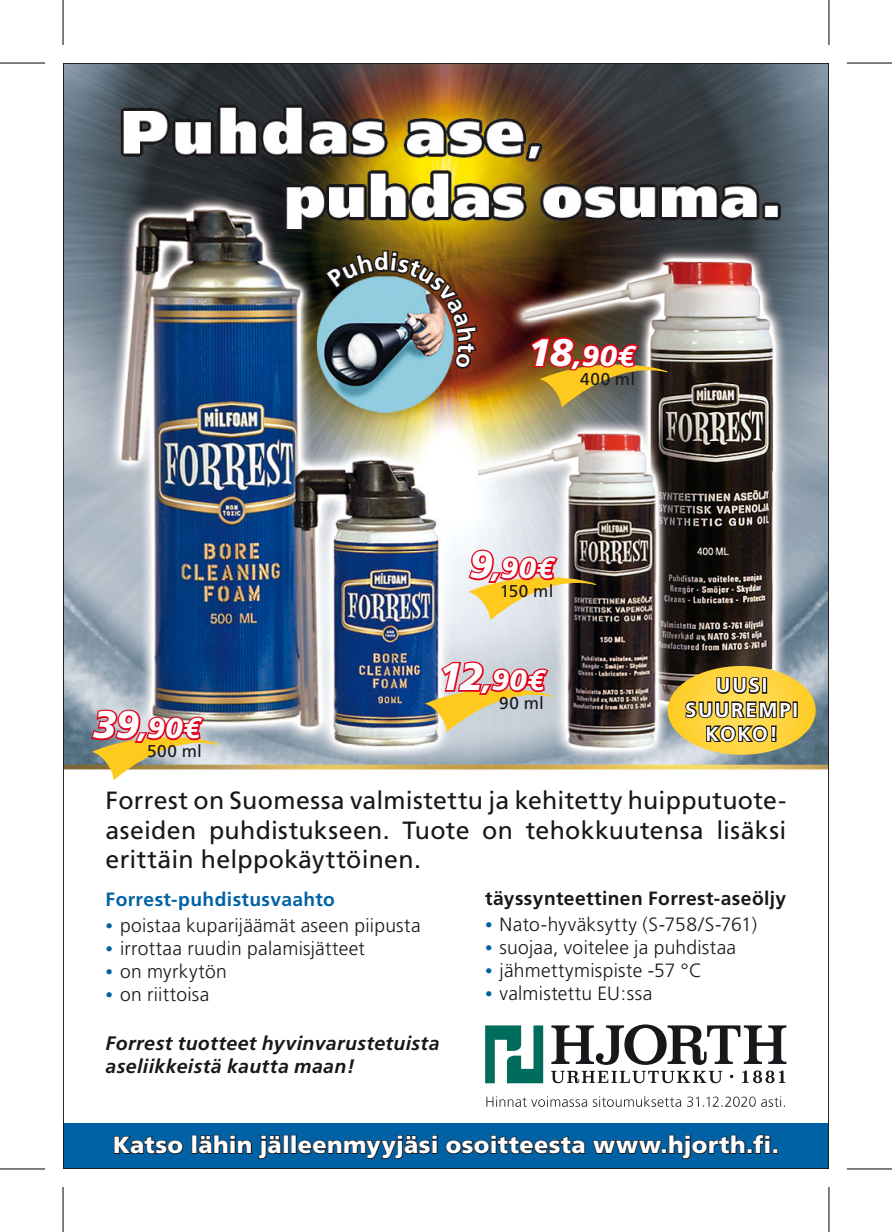
<style>
.page{position:relative;width:892px;height:1232px;background:#fff}
.page>*{position:absolute;margin:0;border:0;box-sizing:border-box;transform-origin:0 0}
.t1{font:italic 900 28.5px "Frutiger";letter-spacing:.005em;color:#fff}
.t2{font:24.9px/30px "Frutiger";letter-spacing:.015em;color:#1a171c;text-align:justify}
.t3{font:900 23.4px "Frutiger";letter-spacing:.01em;color:#fff}
.t4{font:700 20.1px/24px "Frutiger";letter-spacing:.095em;color:#fff;text-align:center}
.t5{font:italic 700 19.5px/22.5px "Frutiger";letter-spacing:.02em;color:#1a171c}
.t6{font:300 19.2px "Frutiger";letter-spacing:.015em;color:#1a171c}
.t7{font:700 19.2px "Frutiger";letter-spacing:.02em;color:#1a171c}
.t8{font:700 19.2px "Frutiger";letter-spacing:.02em;color:#0062a4}
.t9{font:17.1px "Frutiger";letter-spacing:.03em;color:#1a171c}
.s1{font-size:38.4px}
.s2{font-family:"Meta";font-weight:700}
.s3{font-size:15px;color:#0062a4}
</style>
<div class="page">
<img style="left:65px;top:65px;width:761px;height:716px">
<img style="left:90px;top:708px;width:131px;height:72px">
<img style="left:528px;top:335px;width:140px;height:72px">
<svg style="left:466px;top:548px;width:131px;height:72px;background:#c79e85"></svg>
<svg style="left:424px;top:660px;width:130px;height:72px;background:#c9a392"></svg>
<svg style="left:667px;top:666px;width:148px;height:88px;background:#b59d48"></svg>
<div style="left:63px;top:1123px;width:765px;height:46px;background:#0062a4"></div>
<svg style="left:113px;top:1136px;width:71px;height:19px"></svg>
<div style="left:191px;top:1134px;width:6px;height:19px;border:2px solid #1a171c"></div>
<svg style="left:197px;top:1134px;width:85px;height:25px"></svg>
<div style="left:283px;top:1134px;width:6px;height:19px;border:2px solid #1a171c"></div>
<div style="left:291px;top:1134px;width:5px;height:19px;border:2px solid #1a171c"></div>
<svg style="left:298px;top:1135px;width:139px;height:24px"></svg>
<svg style="left:445px;top:1134px;width:332px;height:26px"></svg>
<img style="left:485px;top:1025px;width:302px;height:82px">
<img style="left:486px;top:1095px;width:298px;height:11px">
<svg style="left:485px;top:1025px;width:58px;height:58px"></svg>
<svg style="left:551px;top:1024px;width:235px;height:59px"></svg>
<svg style="left:829px;top:0;width:1px;height:45px"></svg>
<svg style="left:829px;top:1187px;width:1px;height:45px"></svg>
<hr style="left:0;top:62px;width:45px;height:2px;background:#000">
<hr style="left:846px;top:62px;width:45px;height:2px;background:#000">
<hr style="left:0;top:1168px;width:45px;height:1px;background:#000">
<hr style="left:846px;top:1168px;width:45px;height:1px;background:#000">
<hr style="left:62px;top:0;width:2px;height:45px;background:#000">
<hr style="left:62px;top:1187px;width:2px;height:45px;background:#000">
<hr style="left:828px;top:0;width:1px;height:45px;background:#000">
<hr style="left:828px;top:1187px;width:1px;height:45px;background:#000">
<img style="left:322px;top:249px;width:157px;height:122px">
<h1 class="t1" style="left:528px;top:339px;width:109px"><span class="s1">18</span>,90<span class="s2">€</span></h1>
<h1 class="t1" style="left:93px;top:711px;width:109px"><span class="s1">39</span>,90<span class="s2">€</span></h1>
<p class="t9" style="left:147px;top:741px;width:56px">500 ml</p>
<p class="t9" style="left:580px;top:368px;width:57px">400 ml</p>
<h1 class="t1" style="left:469px;top:551px;width:86px"><span class="s1">9</span>,90<span class="s2">€</span></h1>
<p class="t9" style="left:499px;top:581px;width:55px">150 ml</p>
<h1 class="t1" style="left:438px;top:663px;width:108px"><span class="s1">12</span>,90<span class="s2">€</span></h1>
<p class="t9" style="left:499px;top:693px;width:46px">90 ml</p>
<p class="t4" style="left:685px;top:673px;width:114px">UUSI<br>SUUREMPI<br>KOKO!</p>
<p class="t2" style="left:106px;top:785px;width:682px">Forrest on Suomessa valmistettu ja kehitetty huipputuote&shy;aseiden puhdistukseen. Tuote on tehokkuutensa lisäksi erittäin helppokäyttöinen.</p>
<p class="t8" style="left:106px;top:887px;width:231px">Forrest-puhdistusvaahto</p>
<p class="t6" style="left:106px;top:914px;width:316px"><span class="s3">•</span> poistaa kuparijäämät aseen piipusta</p>
<p class="t6" style="left:106px;top:937px;width:261px"><span class="s3">•</span> irrottaa ruudin palamisjätteet</p>
<p class="t6" style="left:106px;top:960px;width:123px"><span class="s3">•</span> on myrkytön</p>
<p class="t6" style="left:106px;top:983px;width:105px"><span class="s3">•</span> on riittoisa</p>
<p class="t7" style="left:485px;top:886px;width:302px">täyssynteettinen Forrest-aseöljy</p>
<p class="t6" style="left:485px;top:913px;width:273px"><span class="s3">•</span> Nato-hyväksytty (S-758/S-761)</p>
<p class="t6" style="left:485px;top:936px;width:252px"><span class="s3">•</span> suojaa, voitelee ja puhdistaa</p>
<p class="t6" style="left:485px;top:959px;width:218px"><span class="s3">•</span> jähmettymispiste -57 °C</p>
<p class="t6" style="left:485px;top:982px;width:169px"><span class="s3">•</span> valmistettu EU:ssa</p>
<p class="t5" style="left:106px;top:1032px;width:335px">Forrest tuotteet hyvinvarustetuista aseliikkeistä kautta maan!</p>
<p class="t3" style="left:113px;top:1130px;width:667px">Katso lähin jälleenmyyjäsi osoitteesta www.hjorth.fi.</p>
</div>
